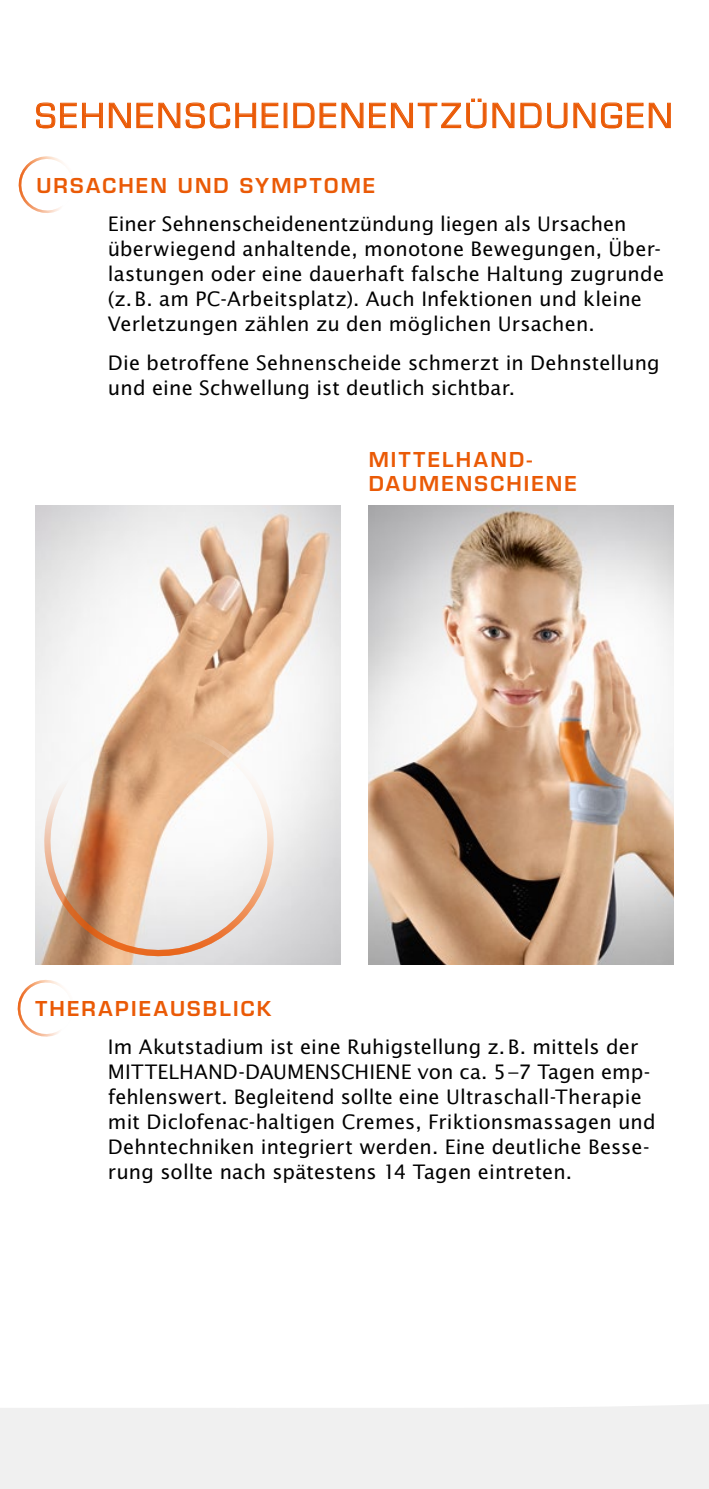
<style>
.page{position:relative;width:709px;height:1489px;background:#fff}
.page>*{position:absolute;margin:0;border:0;box-sizing:border-box;transform-origin:0 0}
.t1{font:32.5px "Eurostile";letter-spacing:.09em;color:#ea5a06}
.t2{font:20px/25px "Lucida Sans";letter-spacing:.005em;color:#000}
.t3{font:600 20px/24px "Eurostile";letter-spacing:.105em;color:#ea5a06}
</style>
<div class="page">
<img style="left:35px;top:505px;width:305px;height:459px">
<img style="left:369px;top:505px;width:304px;height:459px">
<div style="left:0;top:1404px;width:709px;height:84px;background:#f0f0f0"></div>
<svg style="left:36px;top:102px;width:67px;height:26px"></svg>
<svg style="left:109px;top:103px;width:71px;height:25px"></svg>
<svg style="left:186px;top:102px;width:70px;height:26px"></svg>
<svg style="left:262px;top:103px;width:16px;height:25px"></svg>
<svg style="left:293px;top:103px;width:70px;height:25px"></svg>
<svg style="left:369px;top:99px;width:117px;height:29px"></svg>
<svg style="left:492px;top:103px;width:22px;height:25px"></svg>
<svg style="left:520px;top:103px;width:21px;height:25px"></svg>
<svg style="left:547px;top:103px;width:20px;height:25px"></svg>
<svg style="left:573px;top:103px;width:22px;height:25px"></svg>
<svg style="left:601px;top:102px;width:70px;height:26px"></svg>
<svg style="left:17px;top:980px;width:47px;height:57px"></svg>
<svg style="left:18px;top:156px;width:46px;height:57px"></svg>
<svg style="left:35px;top:717px;width:254px;height:248px"></svg>
<h1 class="t1" style="left:35px;top:96px;width:638px">SEHNENSCHEIDENENTZÜNDUNGEN</h1>
<p class="t3" style="left:36px;top:173px;width:340px">URSACHEN UND SYMPTOME</p>
<p class="t2" style="left:108px;top:210px;width:558px">Einer Sehnenscheidenentzündung liegen als Ursachen überwiegend anhaltende, monotone Bewegungen, Über&shy;lastungen oder eine dauerhaft falsche Haltung zugrunde (z.B. am PC-Arbeitsplatz). Auch Infektionen und kleine Verletzungen zählen zu den möglichen Ursachen.</p>
<p class="t2" style="left:108px;top:350px;width:553px">Die betroffene Sehnenscheide schmerzt in Dehnstellung und eine Schwellung ist deutlich sichtbar.</p>
<p class="t3" style="left:369px;top:448px;width:210px">MITTELHAND-<br>DAUMENSCHIENE</p>
<p class="t3" style="left:35px;top:996px;width:237px">THERAPIEAUSBLICK</p>
<p class="t2" style="left:108px;top:1033px;width:549px">Im Akutstadium ist eine Ruhigstellung z.B. mittels der MITTELHAND-DAUMENSCHIENE von ca. 5–7 Tagen emp&shy;fehlenswert. Begleitend sollte eine Ultraschall-Therapie mit Diclofenac-haltigen Cremes, Friktionsmassagen und Dehntechniken integriert werden. Eine deutliche Besse&shy;rung sollte nach spätestens 14 Tagen eintreten.</p>
</div>
